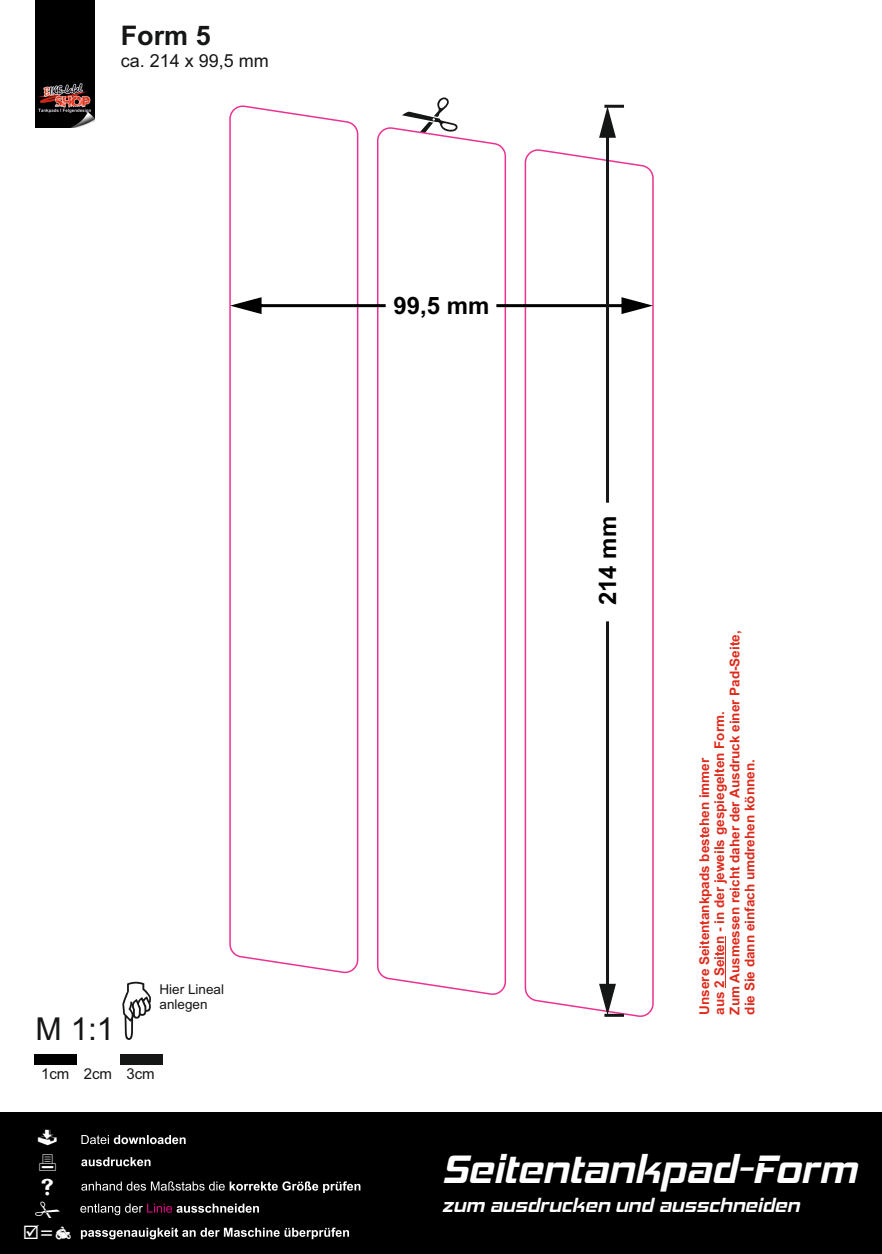
<style>
.page{position:relative;width:882px;height:1254px;background:#fff}
.page>*{position:absolute;margin:0;border:0;box-sizing:border-box;transform-origin:0 0}
.t1{font:italic 700 40.5px "Hemi Head Rg";color:#fff}
.t2{font:31.5px "Arial";color:#151616}
.t3{font:700 27px "Arial";color:#151616}
.t4{font:700 24px "Arial";color:#000}
.t5{font:italic 700 19.8px "Hemi Head Rg";color:#fff}
.t6{font:18.45px "Verdana";color:#fff}
.t7{font:18px "Arial";color:#151616}
.t8{font:15px "Arial";color:#151616}
.t9{font:700 13.5px/15.1px "Arial";color:#dd2b1c}
.t10{font:13.5px/15.1px "Arial";color:#151616}
</style>
<div class="page">
<img style="left:35px;top:0;width:59px;height:127px">
<div style="left:0;top:1112px;width:882px;height:141px;background:#000"></div>
<svg style="left:81px;top:1227px;width:268px;height:12px"></svg>
<svg style="left:81px;top:1135px;width:105px;height:8px"></svg>
<svg style="left:81px;top:1157px;width:69px;height:9px"></svg>
<svg style="left:81px;top:1181px;width:279px;height:11px"></svg>
<svg style="left:80px;top:1203px;width:179px;height:11px"></svg>
<hr style="left:725px;top:935px;width:1px;height:52px;background:#dd2b1c">
<svg style="left:229px;top:105px;width:425px;height:912px"></svg>
<svg style="left:230px;top:297px;width:156px;height:17px"></svg>
<hr style="left:604px;top:1013px;width:20px;height:3px;background:#151616">
<hr style="left:604px;top:105px;width:20px;height:3px;background:#151616">
<svg style="left:599px;top:621px;width:17px;height:394px"></svg>
<svg style="left:496px;top:106px;width:157px;height:396px"></svg>
<div style="left:35px;top:1053px;width:42px;height:11px;background:#000"></div>
<div style="left:120px;top:1053px;width:42px;height:11px;background:#151616"></div>
<svg style="left:400px;top:105px;width:61px;height:32px"></svg>
<h3 class="t3" style="left:121px;top:25px;width:92px">Form 5</h3>
<h3 class="t7" style="left:121px;top:53px;width:150px">ca. 214 x 99,5 mm</h3>
<h2 class="t2" style="left:36px;top:1016px;width:80px">M 1:1</h2>
<p class="t10" style="left:159px;top:983px;width:66px">Hier Lineal anlegen</p>
<p class="t8" style="left:41px;top:1067px;width:115px">1cm 2cm 3cm</p>
<h3 class="t6" style="left:23px;top:1224px;width:33px">☑=</h3>
<h3 class="t4" style="left:393px;top:297px;width:98px">99,5 mm</h3>
<h3 class="t4" style="left:598px;top:605px;width:91px;rotate:-90deg">214 mm</h3>
<p class="t9" style="left:698px;top:1014px;width:385px;rotate:-90deg">Unsere Seitentankpads bestehen immer<br>aus 2 Seiten - in der jeweils gespiegelten Form.<br>Zum Ausmessen reicht daher der Ausdruck einer Pad-Seite, die Sie dann einfach umdrehen können.</p>
<h1 class="t1" style="left:442px;top:1152px;width:416px">Seitentankpad-Form</h1>
<h3 class="t5" style="left:442px;top:1197px;width:359px">zum ausdrucken und ausschneiden</h3>
</div>
